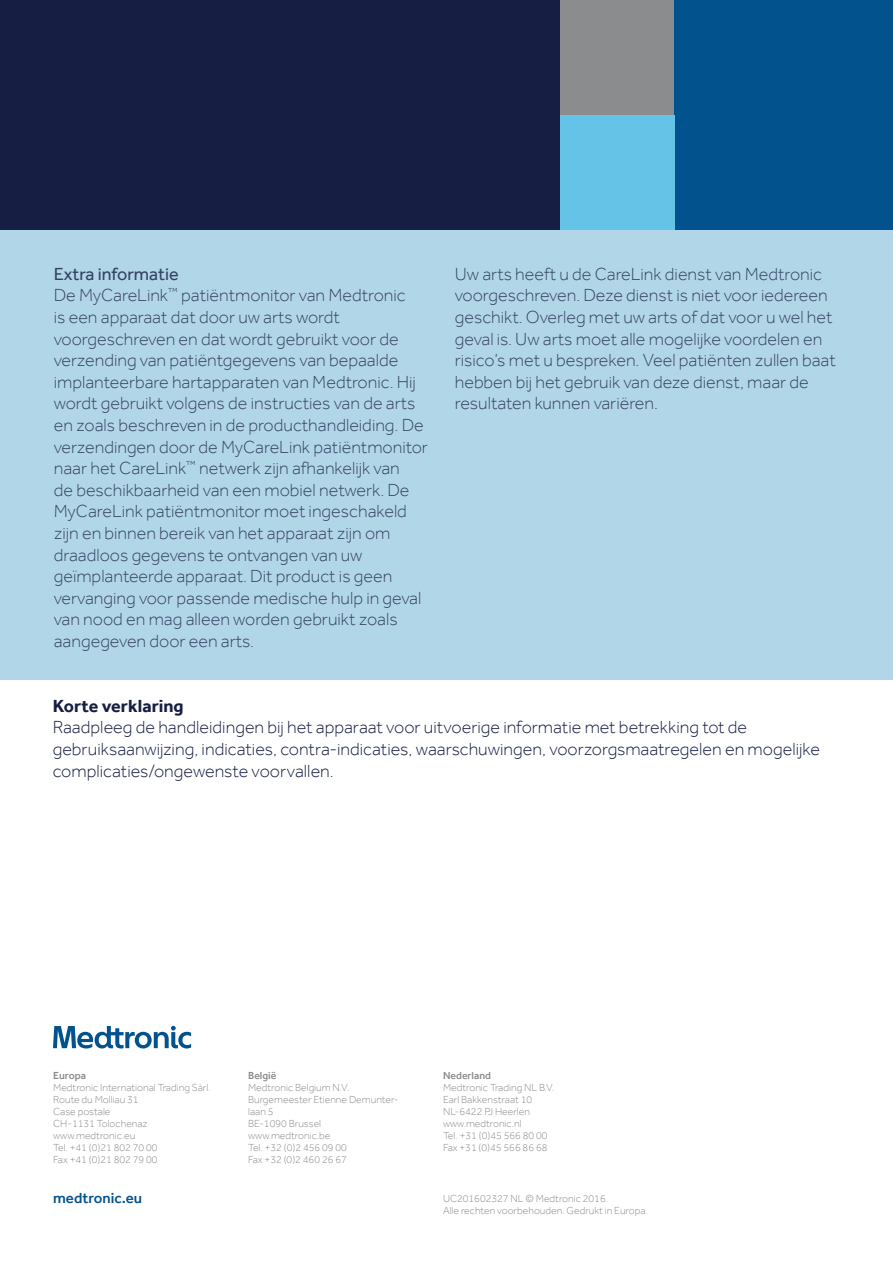
<style>
.page{position:relative;width:893px;height:1263px;background:#fff}
.page>*{position:absolute;margin:0;border:0;box-sizing:border-box;transform-origin:0 0}
.t1{font:300 18px/21.6px "Effra";color:#171e43}
.t2{font:700 18px "Effra";letter-spacing:.005em;color:#171e43}
.t3{font:500 15px "Effra";color:#02528e}
.t4{font:300 10.5px/12px "Effra";color:#8a8c8e}
.t5{font:500 10.5px "Effra";color:#8a8c8e}
.s1{font-weight:400}
</style>
<div class="page">
<div style="left:0;top:229px;width:893px;height:451px;background:#b1d6e7"></div>
<div style="left:0;top:0;width:560px;height:229px;background:#171e43"></div>
<div style="left:560px;top:0;width:114px;height:115px;background:#8a8c8e"></div>
<div style="left:674px;top:0;width:219px;height:229px;background:#02528e"></div>
<div style="left:560px;top:115px;width:114px;height:114px;background:#64c3e6"></div>
<svg style="left:53px;top:1026px;width:138px;height:22px"></svg>
<p class="t1" style="left:54px;top:263px;width:376px"><span class="s1">Extra informatie<br></span>De MyCareLink<sup>™</sup> patiëntmonitor van Medtronic<br>is een apparaat dat door uw arts wordt voorgeschreven en dat wordt gebruikt voor de verzending van patiëntgegevens van bepaalde implanteerbare hartapparaten van Medtronic. Hij wordt gebruikt volgens de instructies van de arts en zoals beschreven in de producthandleiding. De verzendingen door de MyCareLink patiëntmonitor naar het CareLink<sup>™</sup> netwerk zijn afhankelijk van<br>de beschikbaarheid van een mobiel netwerk. De MyCareLink patiëntmonitor moet ingeschakeld zijn en binnen bereik van het apparaat zijn om draadloos gegevens te ontvangen van uw geïmplanteerde apparaat. Dit product is geen vervanging voor passende medische hulp in geval van nood en mag alleen worden gebruikt zoals aangegeven door een arts.</p>
<p class="t1" style="left:455px;top:263px;width:382px">Uw arts heeft u de CareLink dienst van Medtronic voorgeschreven. Deze dienst is niet voor iedereen geschikt. Overleg met uw arts of dat voor u wel het geval is. Uw arts moet alle mogelijke voordelen en risico’s met u bespreken. Veel patiënten zullen baat hebben bij het gebruik van deze dienst, maar de resultaten kunnen variëren.</p>
<p class="t2" style="left:53px;top:695px;width:133px">Korte verklaring</p>
<p class="t1" style="left:53px;top:716px;width:769px">Raadpleeg de handleidingen bij het apparaat voor uitvoerige informatie met betrekking tot de gebruiksaanwijzing, indicaties, contra-indicaties, waarschuwingen, voorzorgsmaatregelen en mogelijke complicaties/ongewenste voorvallen.</p>
<p class="t5" style="left:53px;top:1069px;width:34px">Europa</p>
<p class="t4" style="left:53px;top:1081px;width:159px">Medtronic International Trading Sàrl.<br>Route du Molliau 31<br>Case postale<br>CH-1131 Tolochenaz www.medtronic.eu<br>Tel. +41 (0)21 802 70 00<br>Fax +41 (0)21 802 79 00</p>
<p class="t3" style="left:53px;top:1188px;width:90px">medtronic.eu</p>
<p class="t5" style="left:248px;top:1069px;width:30px">België</p>
<p class="t4" style="left:248px;top:1081px;width:152px">Medtronic Belgium N.V.<br>Burgemeester Etienne Demunter&shy;laan 5<br>BE-1090 Brussel www.medtronic.be<br>Tel. +32 (0)2 456 09 00<br>Fax +32 (0)2 460 26 67</p>
<p class="t5" style="left:443px;top:1069px;width:50px">Nederland</p>
<p class="t4" style="left:443px;top:1081px;width:112px">Medtronic Trading NL B.V.<br>Earl Bakkenstraat 10<br>NL-6422 PJ Heerlen www.medtronic.nl<br>Tel. +31 (0)45 566 80 00<br>Fax +31 (0)45 566 86 68</p>
<p class="t4" style="left:443px;top:1193px;width:206px">UC201602327 NL © Medtronic 2016.<br>Alle rechten voorbehouden. Gedrukt in Europa.</p>
</div>
